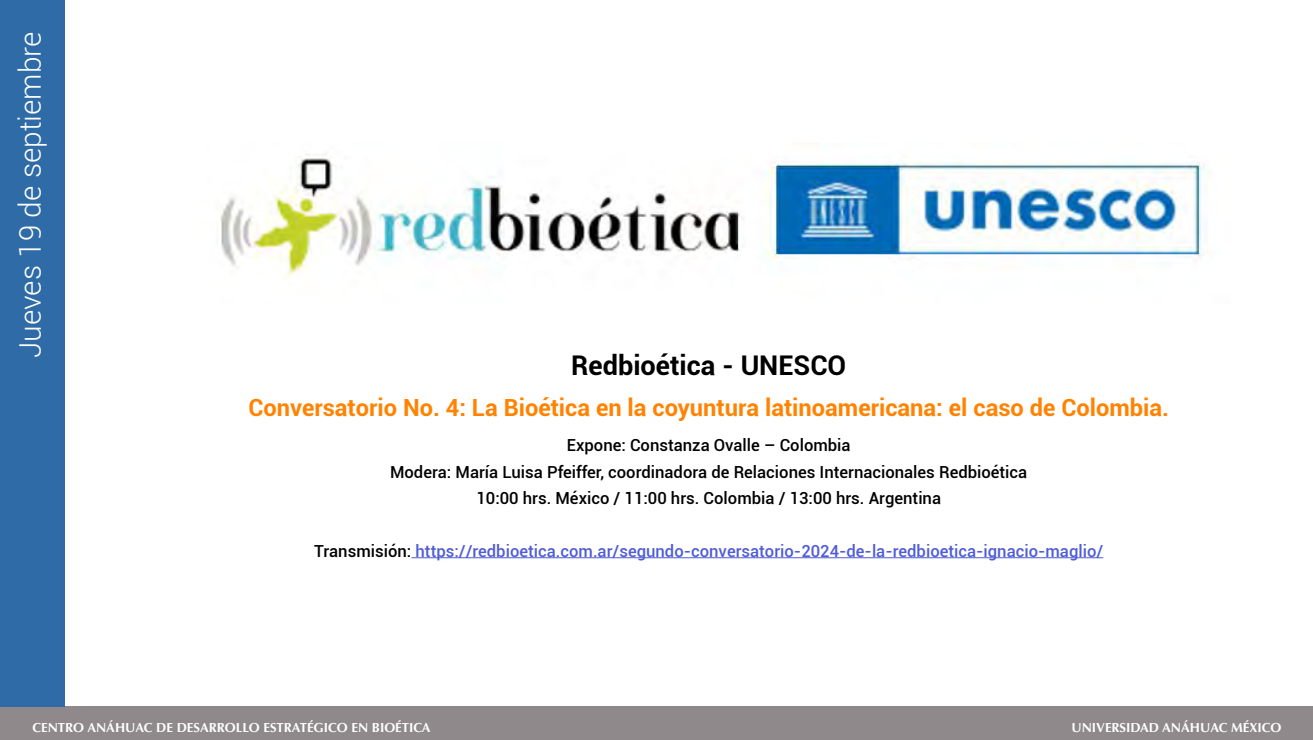
<style>
.page{position:relative;width:1313px;height:740px;background:#fff}
.page>*{position:absolute;margin:0;border:0;box-sizing:border-box;transform-origin:0 0}
.t1{font:300 29.75px "Roboto";color:#fff}
.t2{font:700 27.12px "Roboto";color:#000}
.t3{font:700 23.62px "Roboto";color:#ff8300}
.t4{font:500 16.62px/26.2px "Roboto";color:#000;text-align:center}
.t5{font:500 16.62px "Roboto";color:#4f5cd6}
.t6{font:700 13.12px "Optima";color:#fff}
.s1{color:#000}
</style>
<div class="page">
<div style="left:0;top:706px;width:1312px;height:33px;background:#8f898b"></div>
<div style="left:0;top:0;width:65px;height:706px;background:#2e6ba7"></div>
<img style="left:220px;top:142px;width:990px;height:136px">
<hr style="left:411px;top:557px;width:692px;height:1px;background:#4f5cd6">
<h1 class="t1" style="left:10px;top:358px;width:328px;rotate:-90deg">Jueves 19 de septiembre</h1>
<h2 class="t2" style="left:571px;top:346px;width:276px">Redbioética - UNESCO</h2>
<h3 class="t3" style="left:248px;top:391px;width:922px">Conversatorio No. 4: La Bioética en la coyuntura latinoamericana: el caso de Colombia.</h3>
<p class="t4" style="left:390px;top:431px;width:639px">Expone: Constanza Ovalle – Colombia<br>Modera: María Luisa Pfeiffer, coordinadora de Relaciones Internacionales Redbioética<br>10:00 hrs. México / 11:00 hrs. Colombia / 13:00 hrs. Argentina</p>
<p class="t5" style="left:314px;top:538px;width:790px"><span class="s1">Transmisión:</span> https://redbioetica.com.ar/segundo-conversatorio-2024-de-la-redbioetica-ignacio-maglio/</p>
<p class="t6" style="left:32px;top:719px;width:399px">CENTRO ANÁHUAC DE DESARROLLO ESTRATÉGICO EN BIOÉTICA</p>
<p class="t6" style="left:1071px;top:719px;width:211px">UNIVERSIDAD ANÁHUAC MÉXICO</p>
</div>
